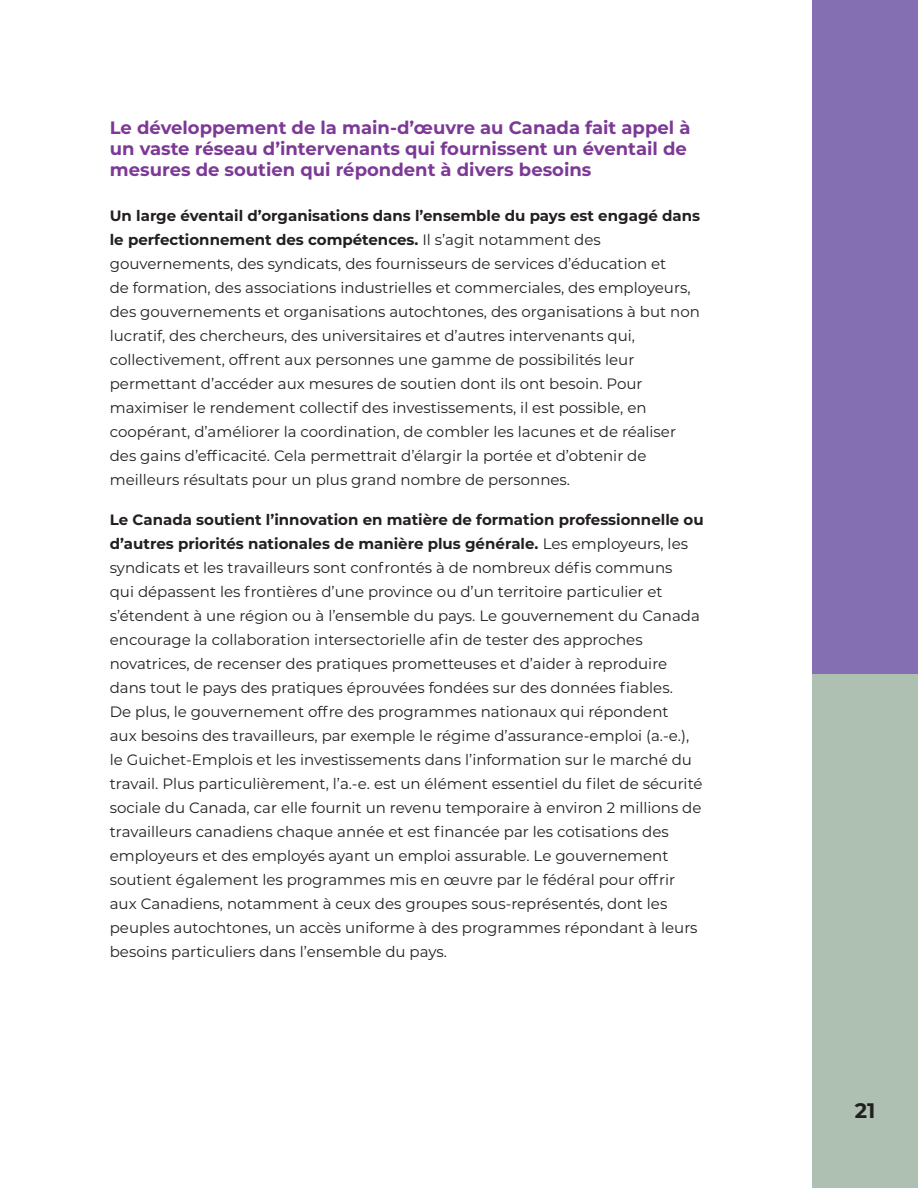
<style>
.page{position:relative;width:918px;height:1188px;background:#fff}
.page>*{position:absolute;margin:0;border:0;box-sizing:border-box;transform-origin:0 0}
.t1{font:700 21px "Montserrat";color:#231f20}
.t2{font:700 18px/21px "Montserrat";color:#7c3996}
.P__body_text{font:15px/24px "Montserrat";color:#231f20}
.s1{font-weight:700}
</style>
<div class="page">
<div style="left:812px;top:674px;width:106px;height:514px;background:#aec0b2"></div>
<div style="left:812px;top:0;width:106px;height:674px;background:#836fb2"></div>
<h3 class="t2" style="left:110px;top:117px;width:582px">Le développement de la main‑d’œuvre au Canada fait appel à un vaste réseau d’intervenants qui fournissent un éventail de mesures de soutien qui répondent à divers besoins</h3>
<p class="P__body_text" style="left:110px;top:203px;width:592px"><span class="s1">Un large éventail d’organisations dans l’ensemble du pays est engagé dans le perfectionnement des compétences.</span> Il s’agit notamment des gouvernements, des syndicats, des fournisseurs de services d’éducation et<br>de formation, des associations industrielles et commerciales, des employeurs, des gouvernements et organisations autochtones, des organisations à but non lucratif, des chercheurs, des universitaires et d’autres intervenants qui, collectivement, offrent aux personnes une gamme de possibilités leur permettant d’accéder aux mesures de soutien dont ils ont besoin. Pour maximiser le rendement collectif des investissements, il est possible, en coopérant, d’améliorer la coordination, de combler les lacunes et de réaliser des gains d’efficacité. Cela permettrait d’élargir la portée et d’obtenir de meilleurs résultats pour un plus grand nombre de personnes.</p>
<p class="P__body_text" style="left:110px;top:507px;width:595px"><span class="s1">Le Canada soutient l’innovation en matière de formation professionnelle ou d’autres priorités nationales de manière plus générale.</span> Les employeurs, les syndicats et les travailleurs sont confrontés à de nombreux défis communs<br>qui dépassent les frontières d’une province ou d’un territoire particulier et s’étendent à une région ou à l’ensemble du pays. Le gouvernement du Canada encourage la collaboration intersectorielle afin de tester des approches novatrices, de recenser des pratiques prometteuses et d’aider à reproduire dans tout le pays des pratiques éprouvées fondées sur des données fiables.<br>De plus, le gouvernement offre des programmes nationaux qui répondent<br>aux besoins des travailleurs, par exemple le régime d’assurance‑emploi (a.‑e.), le Guichet‑Emplois et les investissements dans l’information sur le marché du travail. Plus particulièrement, l’a.‑e. est un élément essentiel du filet de sécurité sociale du Canada, car elle fournit un revenu temporaire à environ 2 millions de travailleurs canadiens chaque année et est financée par les cotisations des employeurs et des employés ayant un emploi assurable. Le gouvernement soutient également les programmes mis en œuvre par le fédéral pour offrir aux Canadiens, notamment à ceux des groupes sous‑représentés, dont les peuples autochtones, un accès uniforme à des programmes répondant à leurs besoins particuliers dans l’ensemble du pays.</p>
<h1 class="t1" style="left:855px;top:1095px;width:22px">21</h1>
</div>
